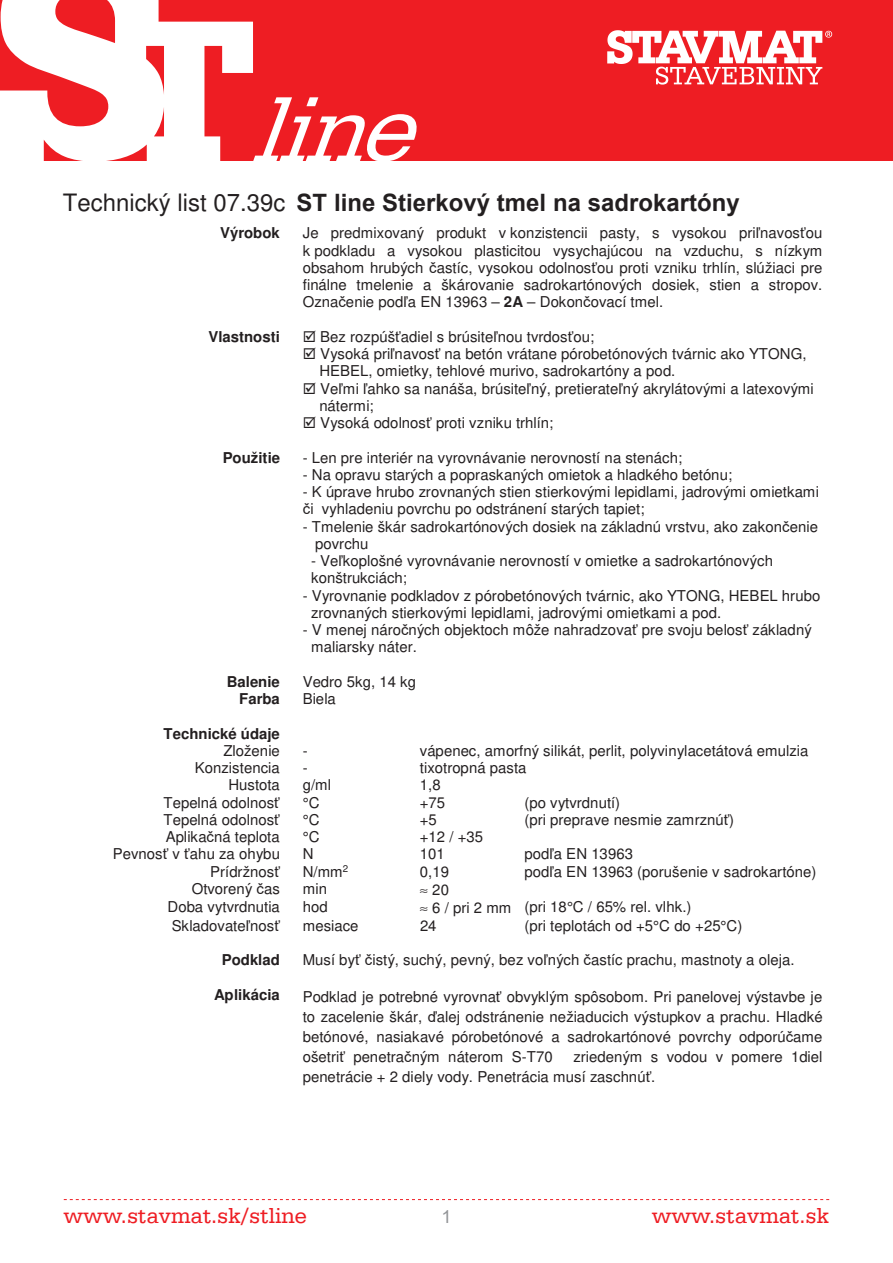
<style>
.page{position:relative;width:893px;height:1263px;background:#fff}
.page>*{position:absolute;margin:0;border:0;box-sizing:border-box;transform-origin:0 0}
.t1{font:700 24px "Arial";color:#231f20}
.t2{font:22.8px "Serifa TL";color:#ee1d23}
.t3{font:18px "Arial";color:#939598}
.t4{font:15px/17.2px "Helvetica";color:#231f20}
.t5{font:700 15px "Helvetica";color:#231f20}
.s1{font-family:"Helvetica";font-weight:400}
.s2{font-family:"Arial"}
.s3{font-weight:700}
</style>
<div class="page">
<div style="left:0;top:0;width:893px;height:160px;background:#ee1d23"></div>
<svg style="left:607px;top:30px;width:225px;height:55px"></svg>
<svg style="left:64px;top:1199px;width:765px;height:1px"></svg>
<svg style="left:0;top:0;width:417px;height:161px"></svg>
<h1 class="t1" style="left:63px;top:186px;width:678px"><span class="s1">Technický list 07.39c</span> ST line Stierkový tmel na sadrokartóny</h1>
<p class="t5" style="left:220px;top:227px;width:61px">Výrobok</p>
<p class="t4" style="left:303px;top:226px;width:521px;text-align:justify">Je predmixovaný produkt v konzistencii pasty, s vysokou pri<span class="s2">ľ</span>navos<span class="s2">ť</span>ou k podkladu a vysokou plasticitou vysychajúcou na vzduchu, s nízkym obsahom hrubých <span class="s2">č</span>astíc, vysokou odolnos<span class="s2">ť</span>ou proti vzniku trhlín, slúžiaci pre finálne tmelenie a škárovanie sadrokartónových dosiek, stien a stropov.<br>Ozna<span class="s2">č</span>enie pod<span class="s2">ľ</span>a EN 13963 – <span class="s3">2A</span> – Dokon<span class="s2">č</span>ovací tmel.</p>
<p class="t5" style="left:208px;top:330px;width:73px">Vlastnosti</p>
<p class="t4" style="left:303px;top:329px;width:293px">☑ Bez rozpúš<span class="s2">ť</span>adiel s brúsite<span class="s2">ľ</span>nou tvrdos<span class="s2">ť</span>ou;</p>
<p class="t4" style="left:319px;top:346px;width:489px;text-indent:-17px">☑ Vysoká pri<span class="s2">ľ</span>navos<span class="s2">ť</span> na betón vrátane pórobetónových tvárnic ako YTONG,<br>HEBEL, omietky, tehlové murivo, sadrokartóny a pod.</p>
<p class="t4" style="left:319px;top:381px;width:496px;text-indent:-17px">☑ Ve<span class="s2">ľ</span>mi <span class="s2">ľ</span>ahko sa nanáša, brúsite<span class="s2">ľ</span>ný, pretierate<span class="s2">ľ</span>ný akrylátovými a latexovými nátermi;</p>
<p class="t4" style="left:303px;top:416px;width:252px">☑ Vysoká odolnos<span class="s2">ť</span> proti vzniku trhlín;</p>
<p class="t5" style="left:223px;top:451px;width:59px">Použitie</p>
<p class="t4" style="left:303px;top:450px;width:381px">- Len pre interiér na vyrovnávanie nerovností na stenách;</p>
<p class="t4" style="left:303px;top:467px;width:431px">- Na opravu starých a popraskaných omietok a hladkého betónu;</p>
<p class="t4" style="left:303px;top:485px;width:518px">- K úprave hrubo zrovnaných stien stierkovými lepidlami, jadrovými omietkami <span class="s2">č</span>i vyhladeniu povrchu po odstránení starých tapiet;</p>
<p class="t4" style="left:315px;top:519px;width:504px;text-indent:-12px">- Tmelenie škár sadrokartónových dosiek na základnú vrstvu, ako zakon<span class="s2">č</span>enie povrchu</p>
<p class="t4" style="left:311px;top:554px;width:463px">- Ve<span class="s2">ľ</span>koplošné vyrovnávanie nerovností v omietke a sadrokartónových konštrukciách;</p>
<p class="t4" style="left:311px;top:588px;width:511px;text-indent:-8px">- Vyrovnanie podkladov z pórobetónových tvárnic, ako YTONG, HEBEL hrubo zrovnaných stierkovými lepidlami, jadrovými omietkami a pod.</p>
<p class="t4" style="left:311px;top:622px;width:502px;text-indent:-8px">- V menej náro<span class="s2">č</span>ných objektoch môže nahradzova<span class="s2">ť</span> pre svoju belos<span class="s2">ť</span> základný maliarsky náter.</p>
<p class="t5" style="left:227px;top:675px;width:55px">Balenie</p>
<p class="t4" style="left:303px;top:674px;width:115px">Vedro 5kg, 14 kg</p>
<p class="t5" style="left:239px;top:693px;width:42px">Farba</p>
<p class="t4" style="left:303px;top:692px;width:35px">Biela</p>
<p class="t5" style="left:163px;top:727px;width:118px">Technické údaje</p>
<p class="t4" style="left:223px;top:743px;width:58px">Zloženie</p>
<p class="t4" style="left:303px;top:743px;width:6px">-</p>
<p class="t4" style="left:420px;top:743px;width:390px">vápenec, amorfný silikát, perlit, polyvinylacetátová emulzia</p>
<p class="t4" style="left:195px;top:760px;width:86px">Konzistencia</p>
<p class="t4" style="left:303px;top:760px;width:6px">-</p>
<p class="t4" style="left:420px;top:760px;width:108px">tixotropná pasta</p>
<p class="t4" style="left:228px;top:778px;width:53px">Hustota</p>
<p class="t4" style="left:303px;top:778px;width:30px">g/ml</p>
<p class="t4" style="left:420px;top:778px;width:22px">1,8</p>
<p class="t4" style="left:163px;top:795px;width:118px">Tepelná odolnos<span class="s2">ť</span></p>
<p class="t4" style="left:303px;top:795px;width:18px">°C</p>
<p class="t4" style="left:420px;top:795px;width:27px">+75</p>
<p class="t4" style="left:525px;top:795px;width:97px">(po vytvrdnutí)</p>
<p class="t4" style="left:163px;top:812px;width:118px">Tepelná odolnos<span class="s2">ť</span></p>
<p class="t4" style="left:303px;top:812px;width:18px">°C</p>
<p class="t4" style="left:420px;top:812px;width:18px">+5</p>
<p class="t4" style="left:525px;top:812px;width:211px">(pri preprave nesmie zamrznú<span class="s2">ť</span>)</p>
<p class="t4" style="left:113px;top:829px;width:169px;text-align:right">Aplika<span class="s2">č</span>ná teplota<br>Pevnos<span class="s2">ť</span> v <span class="s2">ť</span>ahu za ohybu<br>Prídržnos<span class="s2">ť</span></p>
<p class="t4" style="left:303px;top:829px;width:47px">°C<br>N<br>N/mm<sup>2</sup></p>
<p class="t4" style="left:420px;top:829px;width:65px">+12 / +35<br>101<br>0,19</p>
<p class="t4" style="left:525px;top:847px;width:293px">pod<span class="s2">ľ</span>a EN 13963<br>pod<span class="s2">ľ</span>a EN 13963 (porušenie v sadrokartóne)</p>
<p class="t4" style="left:192px;top:881px;width:90px">Otvorený <span class="s2">č</span>as</p>
<p class="t4" style="left:303px;top:881px;width:26px">min</p>
<p class="t4" style="left:420px;top:882px;width:30px">≈ 20</p>
<p class="t4" style="left:168px;top:900px;width:114px">Doba vytvrdnutia</p>
<p class="t4" style="left:303px;top:900px;width:26px">hod</p>
<p class="t4" style="left:420px;top:900px;width:273px">≈ 6 / pri 2 mm (pri 18°C / 65% rel. vlhk.)</p>
<p class="t4" style="left:172px;top:918px;width:110px">Skladovate<span class="s2">ľ</span>nos<span class="s2">ť</span></p>
<p class="t4" style="left:303px;top:918px;width:57px">mesiace</p>
<p class="t4" style="left:420px;top:918px;width:18px">24</p>
<p class="t4" style="left:525px;top:918px;width:219px">(pri teplotách od +5°C do +25°C)</p>
<p class="t5" style="left:222px;top:954px;width:60px">Podklad</p>
<p class="t5" style="left:214px;top:988px;width:67px">Aplikácia</p>
<p class="t4" style="left:303px;top:953px;width:493px">Musí by<span class="s2">ť č</span>istý, suchý, pevný, bez vo<span class="s2">ľ</span>ných <span class="s2">č</span>astíc prachu, mastnoty a oleja.</p>
<p class="t4" style="left:303px;top:988px;width:521px;line-height:19.8px;text-align:justify">Podklad je potrebné vyrovna<span class="s2">ť</span> obvyklým spôsobom. Pri panelovej výstavbe je to zacelenie škár, <span class="s2">ď</span>alej odstránenie nežiaducich výstupkov a prachu. Hladké betónové, nasiakavé pórobetónové a sadrokartónové povrchy odporú<span class="s2">č</span>ame ošetri<span class="s2">ť</span> penetra<span class="s2">č</span>ným náterom S-T70</p>
<p class="t4" style="left:303px;top:1048px;width:521px;line-height:19.8px;text-indent:271px">zriedeným s vodou v pomere 1diel penetrácie + 2 diely vody. Penetrácia musí zaschnú<span class="s2">ť</span>.</p>
<h2 class="t2" style="left:63px;top:1201px;width:245px">www.stavmat.sk/stline</h2>
<p class="t3" style="left:441px;top:1204px;width:12px">1</p>
<h2 class="t2" style="left:652px;top:1201px;width:179px">www.stavmat.sk</h2>
</div>
